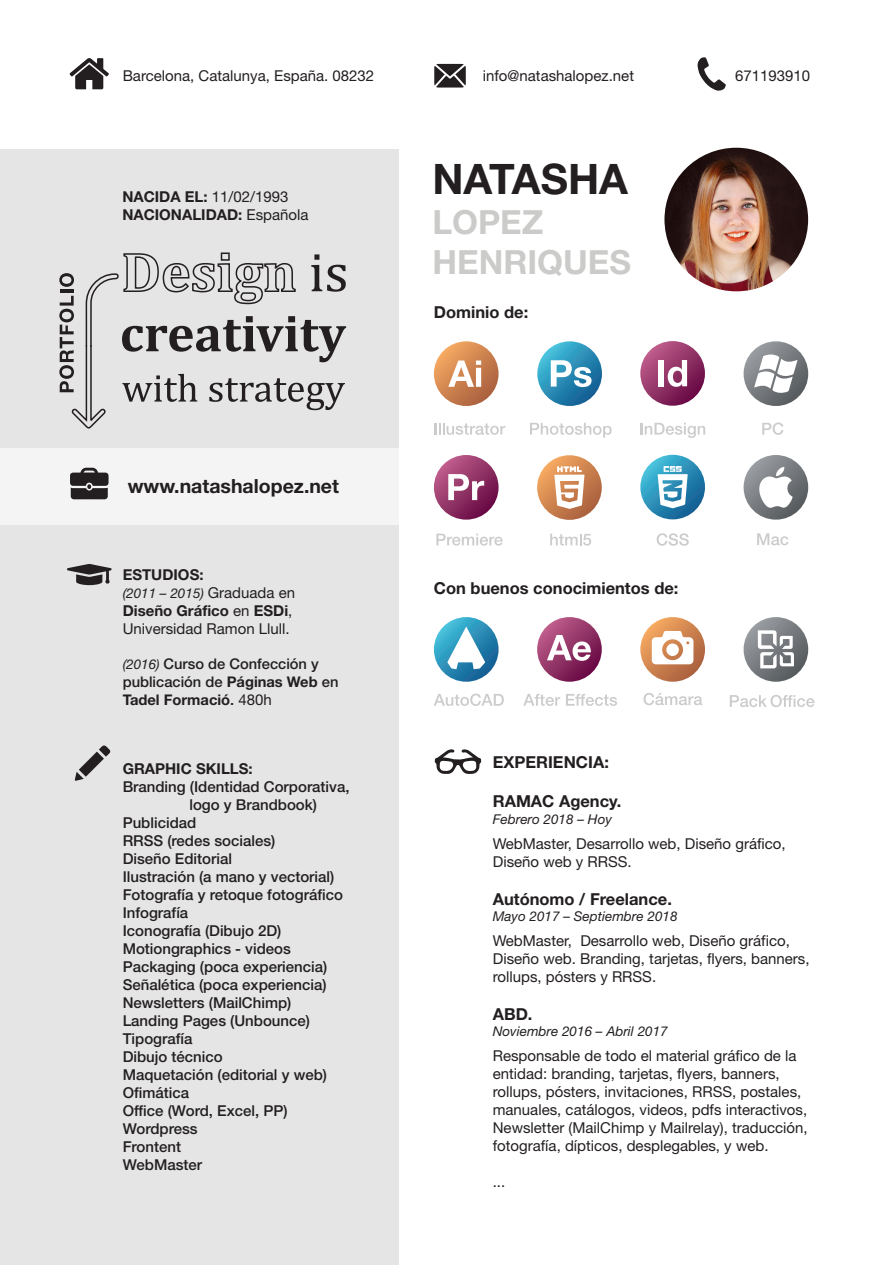
<style>
.page{position:relative;width:895px;height:1265px;background:#fff}
.page>*{position:absolute;margin:0;border:0;box-sizing:border-box;transform-origin:0 0}
.t1{font:700 42px "Helvetica Neue";color:#231f20}
.t2{font:700 33.3px/39.9px "Helvetica Neue";color:#cbccca}
.t3{font:700 19.5px "Helvetica Neue";color:#231f20}
.t4{font:700 16.5px "Helvetica Neue";color:#231f20}
.t5{font:15px/18px "Helvetica Neue";color:#231f20}
.t6{font:500 15px "Helvetica Neue";color:#231f20}
.t7{font:700 15px/18px "Helvetica Neue";color:#231f20}
.t8{font:500 14.7px/17.9px "Helvetica Neue";color:#231f20}
.t9{font:italic 13.5px "Helvetica Neue";color:#231f20}
.s1{font-weight:400}
.s2{font-style:normal;font-size:15px}
.s3{font-weight:700}
.s4{font-weight:400;font-style:italic;font-size:13.5px}
.s5{font-weight:400;font-size:15px}
</style>
<div class="page">
<div style="left:1px;top:149px;width:398px;height:1115px;background:#e4e5e4"></div>
<svg style="left:550px;top:533px;width:41px;height:12px"></svg>
<svg style="left:537px;top:455px;width:64px;height:65px"></svg>
<svg style="left:656px;top:533px;width:32px;height:12px"></svg>
<svg style="left:640px;top:455px;width:65px;height:64px"></svg>
<svg style="left:757px;top:533px;width:31px;height:12px"></svg>
<svg style="left:743px;top:455px;width:65px;height:64px;background:#7a7e81"></svg>
<svg style="left:759px;top:467px;width:33px;height:41px"></svg>
<svg style="left:730px;top:695px;width:84px;height:12px"></svg>
<svg style="left:743px;top:617px;width:65px;height:64px;background:#7b7f82"></svg>
<svg style="left:757px;top:630px;width:36px;height:38px"></svg>
<svg style="left:523px;top:694px;width:37px;height:12px"></svg>
<svg style="left:566px;top:694px;width:51px;height:12px"></svg>
<svg style="left:537px;top:617px;width:64px;height:64px;background:#933568"></svg>
<svg style="left:547px;top:635px;width:44px;height:25px"></svg>
<svg style="left:762px;top:422px;width:21px;height:13px"></svg>
<svg style="left:743px;top:341px;width:65px;height:65px;background:#7c7f83"></svg>
<svg style="left:754px;top:354px;width:43px;height:39px"></svg>
<svg style="left:434px;top:423px;width:71px;height:12px"></svg>
<svg style="left:434px;top:341px;width:64px;height:65px;background:#ce8552"></svg>
<svg style="left:448px;top:360px;width:33px;height:27px"></svg>
<svg style="left:530px;top:423px;width:81px;height:14px"></svg>
<svg style="left:537px;top:341px;width:65px;height:65px;background:#2f90b8"></svg>
<svg style="left:550px;top:360px;width:41px;height:27px"></svg>
<svg style="left:640px;top:423px;width:65px;height:15px"></svg>
<svg style="left:640px;top:341px;width:65px;height:65px;background:#95386a"></svg>
<div style="left:658px;top:360px;width:6px;height:26px;background:#fff"></div>
<svg style="left:667px;top:360px;width:20px;height:27px"></svg>
<svg style="left:436px;top:533px;width:67px;height:12px"></svg>
<svg style="left:434px;top:455px;width:64px;height:64px;background:#933468"></svg>
<svg style="left:448px;top:474px;width:36px;height:26px"></svg>
<svg style="left:434px;top:693px;width:70px;height:13px"></svg>
<svg style="left:434px;top:617px;width:64px;height:64px;background:#2b8cb5"></svg>
<svg style="left:447px;top:626px;width:38px;height:43px"></svg>
<svg style="left:640px;top:617px;width:65px;height:64px;background:#cf8654"></svg>
<svg style="left:651px;top:631px;width:42px;height:33px"></svg>
<div style="left:666px;top:643px;width:12px;height:13px;background:#fff;border-radius:50%"></div>
<svg style="left:643px;top:693px;width:59px;height:12px"></svg>
<svg style="left:67px;top:564px;width:45px;height:21px"></svg>
<svg style="left:75px;top:745px;width:35px;height:35px"></svg>
<svg style="left:435px;top:749px;width:46px;height:25px"></svg>
<svg style="left:69px;top:58px;width:40px;height:31px"></svg>
<svg style="left:434px;top:64px;width:32px;height:24px"></svg>
<svg style="left:697px;top:57px;width:28px;height:34px"></svg>
<div style="left:1px;top:448px;width:398px;height:76px;background:#f4f4f4"></div>
<svg style="left:70px;top:467px;width:38px;height:32px"></svg>
<svg style="left:59px;top:252px;width:287px;height:177px"></svg>
<img style="left:664px;top:148px;width:144px;height:143px;border-radius:72px">
<p class="t5" style="left:123px;top:66px;width:253px">Barcelona, Catalunya, España. 08232</p>
<p class="t5" style="left:482px;top:66px;width:153px">info@natashalopez.net</p>
<p class="t5" style="left:735px;top:66px;width:77px">671193910</p>
<p class="t7" style="left:122px;top:188px;width:188px">NACIDA EL: <span class="s1">11/02/1993<br></span>NACIONALIDAD: <span class="s1">Española</span></p>
<h3 class="t3" style="left:128px;top:474px;width:213px">www.natashalopez.net</h3>
<p class="t7" style="left:123px;top:565px;width:82px">ESTUDIOS:</p>
<p class="t9" style="left:123px;top:585px;width:174px">(2011 – 2015) <span class="s2">Graduada en</span></p>
<p class="t5" style="left:123px;top:601px;width:171px"><span class="s3">Diseño Gráfico</span> en <span class="s3">ESDi</span>,<br>Universidad Ramon Llull.</p>
<p class="t8" style="left:123px;top:655px;width:217px"><span class="s4">(2016)</span> Curso de Confección y publicación de <span class="s3">Páginas Web</span> en<br><span class="s3">Tadel Formació</span>. <span class="s5">480h</span></p>
<p class="t7" style="left:123px;top:759px;width:132px">GRAPHIC SKILLS:</p>
<p class="t6" style="left:123px;top:777px;width:228px">Branding (Identidad Corporativa,</p>
<p class="t6" style="left:189px;top:795px;width:129px">logo y Brandbook)</p>
<p class="t6" style="left:123px;top:813px;width:75px">Publicidad</p>
<p class="t6" style="left:123px;top:831px;width:154px">RRSS (redes sociales)</p>
<p class="t6" style="left:123px;top:849px;width:111px">Diseño Editorial</p>
<p class="t6" style="left:123px;top:867px;width:213px">Ilustración (a mano y vectorial)</p>
<p class="t6" style="left:123px;top:885px;width:222px">Fotografía y retoque fotográfico</p>
<p class="t6" style="left:123px;top:903px;width:67px">Infografía</p>
<p class="t6" style="left:123px;top:921px;width:160px">Iconografía (Dibujo 2D)</p>
<p class="t6" style="left:123px;top:939px;width:170px">Motiongraphics - videos</p>
<p class="t6" style="left:123px;top:957px;width:206px">Packaging (poca experiencia)</p>
<p class="t6" style="left:123px;top:975px;width:205px">Señalética (poca experiencia)</p>
<p class="t6" style="left:123px;top:993px;width:170px">Newsletters (MailChimp)</p>
<p class="t6" style="left:123px;top:1011px;width:189px">Landing Pages (Unbounce)</p>
<p class="t6" style="left:123px;top:1029px;width:71px">Tipografía</p>
<p class="t6" style="left:123px;top:1047px;width:102px">Dibujo técnico</p>
<p class="t6" style="left:123px;top:1065px;width:206px">Maquetación (editorial y web)</p>
<p class="t6" style="left:123px;top:1083px;width:68px">Ofimática</p>
<p class="t6" style="left:123px;top:1101px;width:166px">Office (Word, Excel, PP)</p>
<p class="t6" style="left:123px;top:1119px;width:77px">Wordpress</p>
<p class="t6" style="left:123px;top:1137px;width:60px">Frontent</p>
<p class="t6" style="left:123px;top:1155px;width:81px">WebMaster</p>
<h1 class="t1" style="left:432px;top:153px;width:197px">NATASHA</h1>
<h2 class="t2" style="left:432px;top:202px;width:200px">LOPEZ<br>HENRIQUES</h2>
<p class="t4" style="left:434px;top:302px;width:96px">Dominio de:</p>
<p class="t4" style="left:434px;top:577px;width:246px">Con buenos conocimientos de:</p>
<p class="t4" style="left:492px;top:751px;width:118px">EXPERIENCIA:</p>
<p class="t4" style="left:492px;top:791px;width:130px">RAMAC Agency.</p>
<p class="t9" style="left:492px;top:810px;width:121px">Febrero 2018 – Hoy</p>
<p class="t5" style="left:492px;top:834px;width:294px">WebMaster, Desarrollo web, Diseño gráfico,<br>Diseño web y RRSS.</p>
<p class="t4" style="left:492px;top:888px;width:181px">Autónomo / Freelance.</p>
<p class="t9" style="left:492px;top:907px;width:186px">Mayo 2017 – Septiembre 2018</p>
<p class="t5" style="left:492px;top:931px;width:318px">WebMaster, Desarrollo web, Diseño gráfico,<br>Diseño web. Branding, tarjetas, flyers, banners, rollups, pósters y RRSS.</p>
<p class="t4" style="left:492px;top:1003px;width:41px">ABD.</p>
<p class="t9" style="left:492px;top:1023px;width:176px">Noviembre 2016 – Abril 2017</p>
<p class="t5" style="left:492px;top:1046px;width:316px">Responsable de todo el material gráfico de la entidad: branding, tarjetas, flyers, banners, rollups, pósters, invitaciones, RRSS, postales, manuales, catálogos, videos, pdfs interactivos, Newsletter (MailChimp y Mailrelay), traducción, fotografía, dípticos, desplegables, y web.</p>
<p class="t5" style="left:492px;top:1172px;width:14px">...</p>
</div>
